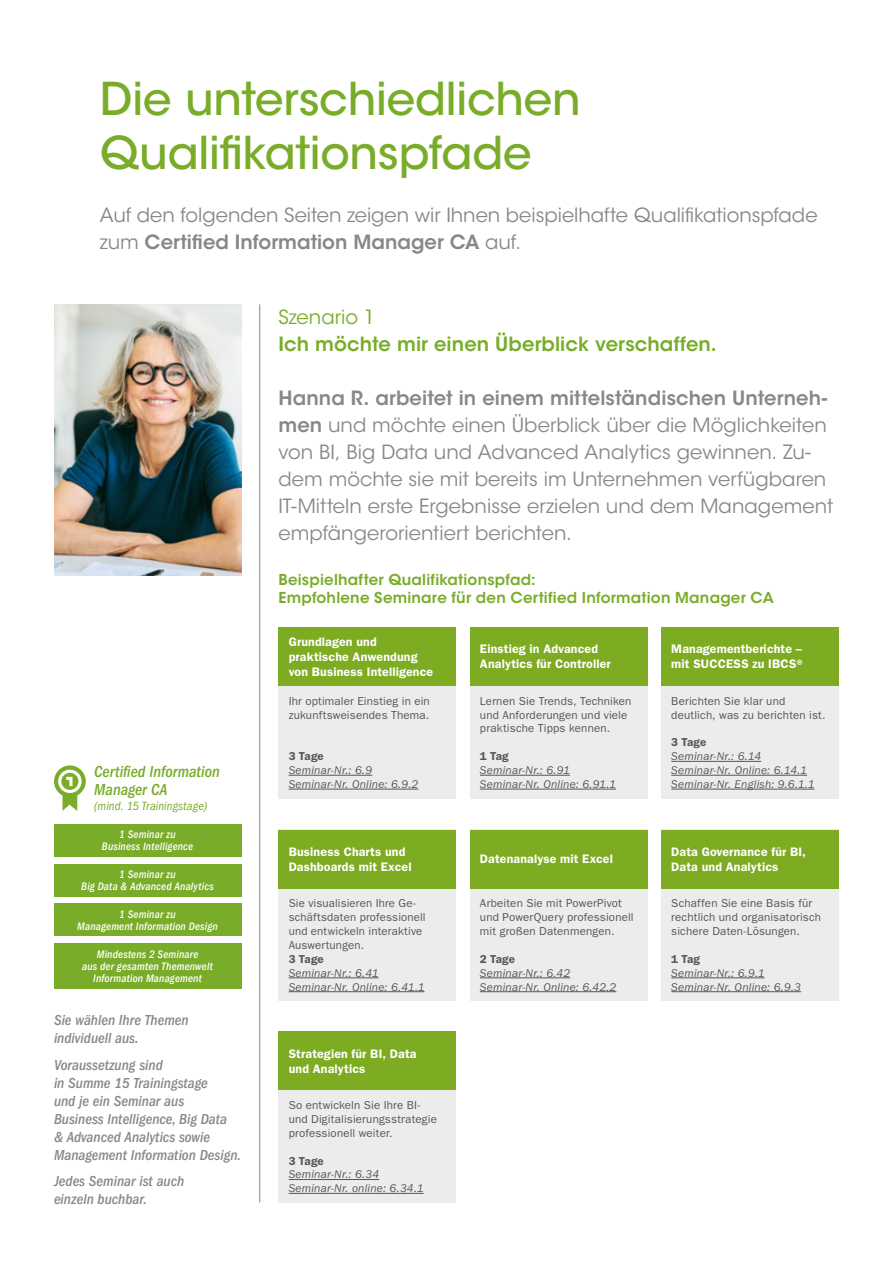
<style>
.page{position:relative;width:893px;height:1263px;background:#fff}
.page>*{position:absolute;margin:0;border:0;box-sizing:border-box;transform-origin:0 0}
.t1{font:500 45px/54px "ITC Avant Garde Std";letter-spacing:-.005em;color:#79ac29}
.t2{font:19.5px/27px "ITC Avant Garde Std";letter-spacing:.005em;color:#87888a}
.t3{font:19.5px/27px "ITC Avant Garde Std";color:#878786}
.t4{font:600 19.5px "ITC Avant Garde Std";letter-spacing:.005em;color:#79ac29}
.t5{font:19.5px "ITC Avant Garde Std";letter-spacing:.005em;color:#79ac29}
.t6{font:italic 500 condensed 16.5px/18px "ITC Franklin Gothic Std";color:#79ac29}
.t7{font:italic 500 condensed 15px/18px "ITC Franklin Gothic Std";color:#87888a}
.t8{font:600 15px/18px "ITC Avant Garde Std";letter-spacing:.015em;color:#79ac29}
.t9{font:600 12.3px/14.9px "ITC Franklin Gothic Std";letter-spacing:.015em;color:#fff}
.t10{font:italic condensed 12.3px "ITC Franklin Gothic Std";letter-spacing:.01em;color:#79ac29}
.t11{font:11.55px/13.8px "ITC Franklin Gothic Std";letter-spacing:.015em;color:#565656}
.t12{font:italic 11.55px/13.8px "ITC Franklin Gothic Std";letter-spacing:.02em;color:#565656}
.t13{font:600 11.55px "ITC Franklin Gothic Std";color:#565656}
.t14{font:italic 500 condensed 11.25px/12px "ITC Franklin Gothic Std";letter-spacing:.015em;color:#fff;text-align:center}
.s1{font-weight:600}
</style>
<div class="page">
<div style="left:278px;top:627px;width:178px;height:171px;background:#ececed"></div>
<hr style="left:289px;top:775px;width:83px;height:1px;background:#565656">
<hr style="left:289px;top:789px;width:129px;height:1px;background:#565656">
<div style="left:278px;top:830px;width:178px;height:171px;background:#ececed"></div>
<hr style="left:289px;top:977px;width:90px;height:1px;background:#565656">
<hr style="left:289px;top:991px;width:136px;height:1px;background:#565656">
<div style="left:278px;top:1031px;width:178px;height:171px;background:#ececed"></div>
<hr style="left:289px;top:1179px;width:90px;height:1px;background:#565656">
<hr style="left:289px;top:1193px;width:135px;height:1px;background:#565656">
<div style="left:661px;top:627px;width:178px;height:171px;background:#ececed"></div>
<hr style="left:671px;top:761px;width:90px;height:1px;background:#565656">
<hr style="left:671px;top:775px;width:136px;height:1px;background:#565656">
<hr style="left:671px;top:789px;width:143px;height:1px;background:#565656">
<div style="left:661px;top:830px;width:178px;height:171px;background:#ececed"></div>
<hr style="left:671px;top:977px;width:93px;height:1px;background:#565656">
<hr style="left:671px;top:991px;width:130px;height:1px;background:#565656">
<div style="left:470px;top:627px;width:178px;height:171px;background:#ececed"></div>
<hr style="left:480px;top:775px;width:90px;height:1px;background:#565656">
<hr style="left:480px;top:789px;width:136px;height:1px;background:#565656">
<div style="left:470px;top:830px;width:178px;height:171px;background:#ececed"></div>
<hr style="left:480px;top:977px;width:90px;height:1px;background:#565656">
<hr style="left:480px;top:991px;width:136px;height:1px;background:#565656">
<div style="left:278px;top:627px;width:178px;height:59px;background:#7dab21"></div>
<div style="left:278px;top:830px;width:178px;height:58px;background:#7dab21"></div>
<div style="left:278px;top:1031px;width:178px;height:59px;background:#7dab21"></div>
<div style="left:661px;top:627px;width:178px;height:59px;background:#7dab21"></div>
<div style="left:661px;top:830px;width:178px;height:58px;background:#7dab21"></div>
<div style="left:470px;top:627px;width:178px;height:59px;background:#7dab21"></div>
<div style="left:470px;top:830px;width:178px;height:58px;background:#7dab21"></div>
<svg style="left:54px;top:765px;width:32px;height:46px"></svg>
<div style="left:54px;top:904px;width:187px;height:32px;background:#79ac29"></div>
<div style="left:54px;top:943px;width:187px;height:45px;background:#79ac29"></div>
<div style="left:54px;top:864px;width:187px;height:32px;background:#79ac29"></div>
<div style="left:54px;top:824px;width:187px;height:32px;background:#79ac29"></div>
<hr style="left:259px;top:304px;width:1px;height:898px;background:#87888a">
<img style="left:54px;top:304px;width:187px;height:271px">
<h1 class="t1" style="left:100px;top:72px;width:482px">Die unterschiedlichen<br>Qualifikationspfade</h1>
<h2 class="t3" style="left:100px;top:202px;width:719px">Auf den folgenden Seiten zeigen wir Ihnen beispielhafte Qualifikationspfade zum <span class="s1">Certified Information Manager CA</span> auf.</h2>
<h2 class="t5" style="left:278px;top:305px;width:98px">Szenario 1</h2>
<h2 class="t4" style="left:278px;top:332px;width:440px">Ich möchte mir einen Überblick verschaffen.</h2>
<p class="t2" style="left:278px;top:385px;width:556px"><span class="s1">Hanna R. arbeitet in einem mittelständischen Unterneh&shy;men</span> und möchte einen Überblick über die Möglichkeiten von BI, Big Data und Advanced Analytics gewinnen. Zu&shy;dem möchte sie mit bereits im Unternehmen verfügbaren IT-Mitteln erste Ergebnisse erzielen und dem Management empfängerorientiert berichten.</p>
<p class="t8" style="left:278px;top:571px;width:497px">Beispielhafter Qualifikationspfad:<br>Empfohlene Seminare für den Certified Information Manager CA</p>
<h3 class="t6" style="left:94px;top:762px;width:127px">Certified Information<br>Manager CA</h3>
<p class="t10" style="left:94px;top:799px;width:114px">(mind. 15 Trainingstage)</p>
<p class="t14" style="left:102px;top:829px;width:93px">1 Seminar zu<br>Business Intelligence</p>
<p class="t14" style="left:81px;top:868px;width:134px">1 Seminar zu<br>Big Data &amp; Advanced Analytics</p>
<p class="t14" style="left:77px;top:908px;width:142px">1 Seminar zu<br>Management Information Design</p>
<p class="t14" style="left:82px;top:948px;width:132px">Mindestens 2 Seminare<br>aus der gesamten Themenwelt<br>Information Management</p>
<p class="t7" style="left:54px;top:1011px;width:136px">Sie wählen Ihre Themen individuell aus.</p>
<p class="t7" style="left:54px;top:1056px;width:189px">Voraussetzung sind<br>in Summe 15 Trainingstage<br>und je ein Seminar aus<br>Business Intelligence, Big Data<br>&amp; Advanced Analytics sowie<br>Management Information Design.</p>
<p class="t7" style="left:54px;top:1172px;width:132px">Jedes Seminar ist auch einzeln buchbar.</p>
<p class="t9" style="left:289px;top:634px;width:146px">Grundlagen und praktische Anwendung von Business Intelligence</p>
<p class="t11" style="left:289px;top:694px;width:143px">Ihr optimaler Einstieg in ein zukunftsweisendes Thema.</p>
<p class="t13" style="left:289px;top:749px;width:37px">3 Tage</p>
<p class="t12" style="left:289px;top:763px;width:131px">Seminar-Nr.: 6.9<br>Seminar-Nr. Online: 6.9.2</p>
<p class="t9" style="left:289px;top:844px;width:124px">Business Charts und<br>Dashboards mit Excel</p>
<p class="t11" style="left:289px;top:897px;width:139px">Sie visualisieren Ihre Ge&shy;schäftsdaten professionell und entwickeln interaktive<br>Auswertungen.</p>
<p class="t13" style="left:289px;top:952px;width:37px">3 Tage</p>
<p class="t12" style="left:289px;top:966px;width:137px">Seminar-Nr.: 6.41<br>Seminar-Nr. Online: 6.41.1</p>
<p class="t9" style="left:289px;top:1046px;width:129px">Strategien für BI, Data und Analytics</p>
<p class="t11" style="left:289px;top:1098px;width:150px">So entwickeln Sie Ihre BI&shy;und Digitalisierungsstrategie professionell weiter.</p>
<p class="t13" style="left:289px;top:1154px;width:37px">3 Tage</p>
<p class="t12" style="left:289px;top:1168px;width:136px">Seminar-Nr.: 6.34<br>Seminar-Nr. online: 6.34.1</p>
<p class="t9" style="left:480px;top:642px;width:132px">Einstieg in Advanced<br>Analytics für Controller</p>
<p class="t11" style="left:480px;top:694px;width:153px">Lernen Sie Trends, Techniken und Anforderungen und viele praktische Tipps kennen.</p>
<p class="t13" style="left:480px;top:749px;width:30px">1 Tag</p>
<p class="t12" style="left:480px;top:763px;width:137px">Seminar-Nr.: 6.91<br>Seminar-Nr. Online: 6.91.1</p>
<p class="t9" style="left:480px;top:852px;width:134px">Datenanalyse mit Excel</p>
<p class="t11" style="left:480px;top:897px;width:155px">Arbeiten Sie mit PowerPivot und PowerQuery professionell mit großen Datenmengen.</p>
<p class="t13" style="left:480px;top:952px;width:37px">2 Tage</p>
<p class="t12" style="left:480px;top:966px;width:138px">Seminar-Nr.: 6.42<br>Seminar-Nr. Online: 6.42.2</p>
<p class="t9" style="left:671px;top:642px;width:136px">Managementberichte – mit SUCCESS zu IBCS®</p>
<p class="t11" style="left:671px;top:694px;width:156px">Berichten Sie klar und deutlich, was zu berichten ist.</p>
<p class="t13" style="left:671px;top:735px;width:37px">3 Tage</p>
<p class="t12" style="left:671px;top:750px;width:145px">Seminar-Nr.: 6.14<br>Seminar-Nr. Online: 6.14.1<br>Seminar-Nr. English: 9.6.1.1</p>
<p class="t9" style="left:671px;top:844px;width:136px">Data Governance für BI,<br>Data und Analytics</p>
<p class="t11" style="left:671px;top:897px;width:151px">Schaffen Sie eine Basis für rechtlich und organisatorisch sichere Daten-Lösungen.</p>
<p class="t13" style="left:671px;top:952px;width:30px">1 Tag</p>
<p class="t12" style="left:671px;top:966px;width:131px">Seminar-Nr.: 6.9.1<br>Seminar-Nr. Online: 6.9.3</p>
</div>
